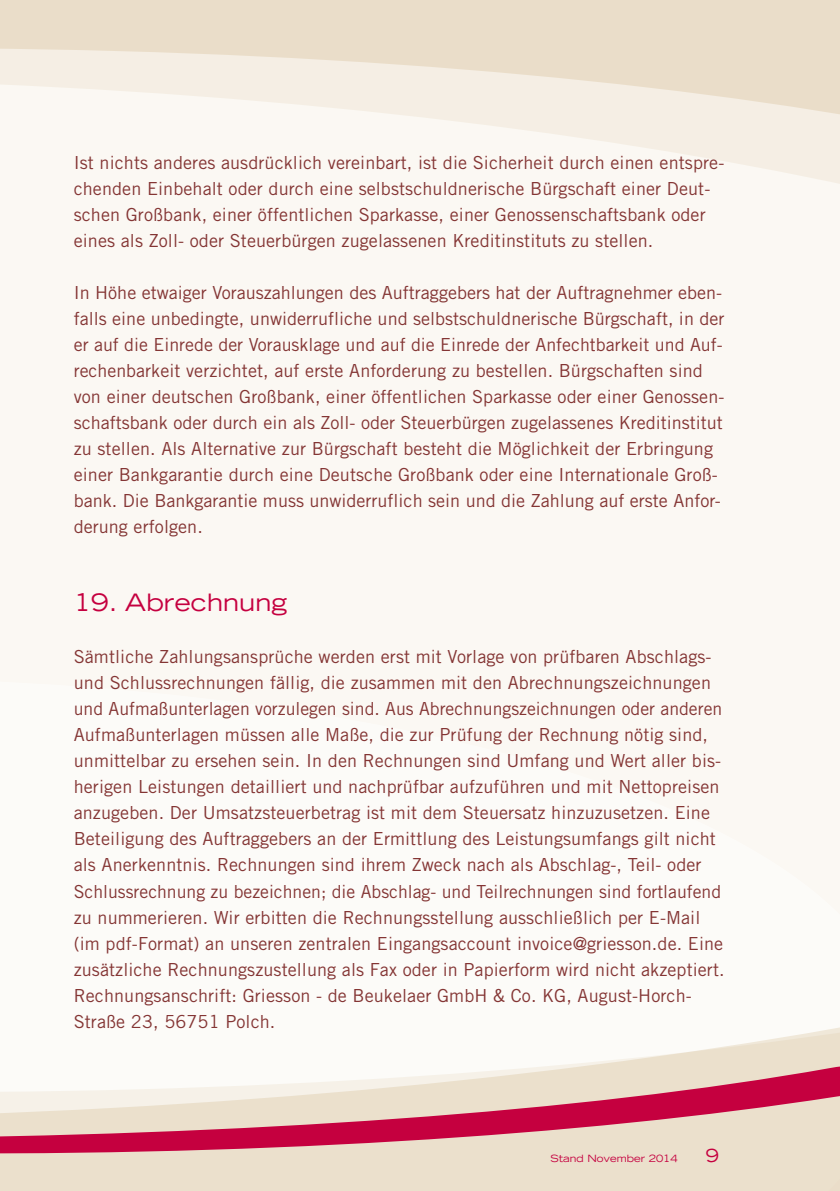
<style>
.page{position:relative;width:840px;height:1191px;background:#fff}
.page>*{position:absolute;margin:0;border:0;box-sizing:border-box;transform-origin:0 0}
.t1{font:expanded 24px "Trade Gothic LH";letter-spacing:.005em;color:#c5003f}
.t2{font:18px/26px "Trade Gothic";letter-spacing:.005em;color:#843534}
.t3{font:expanded 18px "Trade Gothic LH";color:#c5003f}
.t4{font:expanded 10px "Trade Gothic LH";color:#c5003f}
</style>
<div class="page">
<div style="left:0;top:0;width:839px;height:1191px;background:#fbf8f3"></div>
<svg style="left:656px;top:149px;width:183px;height:34px"></svg>
<svg style="left:0;top:0;width:839px;height:149px"></svg>
<svg style="left:0;top:1028px;width:839px;height:163px;fill:#ebe0cc"></svg>
<p class="t2" style="left:74px;top:150px;width:651px">Ist nichts anderes ausdrücklich vereinbart, ist die Sicherheit durch einen entspre&shy;chenden Einbehalt oder durch eine selbstschuldnerische Bürgschaft einer Deut&shy;schen Großbank, einer öffentlichen Sparkasse, einer Genossenschaftsbank oder eines als Zoll- oder Steuerbürgen zugelassenen Kreditinstituts zu stellen.</p>
<p class="t2" style="left:74px;top:280px;width:652px">In Höhe etwaiger Vorauszahlungen des Auftraggebers hat der Auftragnehmer eben&shy;falls eine unbedingte, unwiderrufliche und selbstschuldnerische Bürgschaft, in der er auf die Einrede der Vorausklage und auf die Einrede der Anfechtbarkeit und Auf&shy;rechenbarkeit verzichtet, auf erste Anforderung zu bestellen. Bürgschaften sind von einer deutschen Großbank, einer öffentlichen Sparkasse oder einer Genossen&shy;schaftsbank oder durch ein als Zoll- oder Steuerbürgen zugelassenes Kreditinstitut zu stellen. Als Alternative zur Bürgschaft besteht die Möglichkeit der Erbringung einer Bankgarantie durch eine Deutsche Großbank oder eine Internationale Groß&shy;bank. Die Bankgarantie muss unwiderruflich sein und die Zahlung auf erste Anfor&shy;derung erfolgen.</p>
<h1 class="t1" style="left:74px;top:587px;width:215px">19. Abrechnung</h1>
<p class="t2" style="left:74px;top:644px;width:652px">Sämtliche Zahlungsansprüche werden erst mit Vorlage von prüfbaren Abschlags&shy;und Schlussrechnungen fällig, die zusammen mit den Abrechnungszeichnungen und Aufmaßunterlagen vorzulegen sind. Aus Abrechnungszeichnungen oder anderen Aufmaßunterlagen müssen alle Maße, die zur Prüfung der Rechnung nötig sind, unmittelbar zu ersehen sein. In den Rechnungen sind Umfang und Wert aller bis&shy;herigen Leistungen detailliert und nachprüfbar aufzuführen und mit Nettopreisen anzugeben. Der Umsatzsteuerbetrag ist mit dem Steuersatz hinzuzusetzen. Eine Beteiligung des Auftraggebers an der Ermittlung des Leistungsumfangs gilt nicht als Anerkenntnis. Rechnungen sind ihrem Zweck nach als Abschlag-, Teil- oder Schlussrechnung zu bezeichnen; die Abschlag- und Teilrechnungen sind fortlaufend zu nummerieren. Wir erbitten die Rechnungsstellung ausschließlich per E-Mail (im pdf-Format) an unseren zentralen Eingangsaccount invoice@griesson.de. Eine zusätzliche Rechnungszustellung als Fax oder in Papierform wird nicht akzeptiert.<br>Rechnungsanschrift: Griesson - de Beukelaer GmbH &amp; Co. KG, August-Horch-Straße 23, 56751 Polch.</p>
<p class="t4" style="left:550px;top:1151px;width:129px">Stand November 2014</p>
<p class="t3" style="left:705px;top:1143px;width:14px">9</p>
</div>
